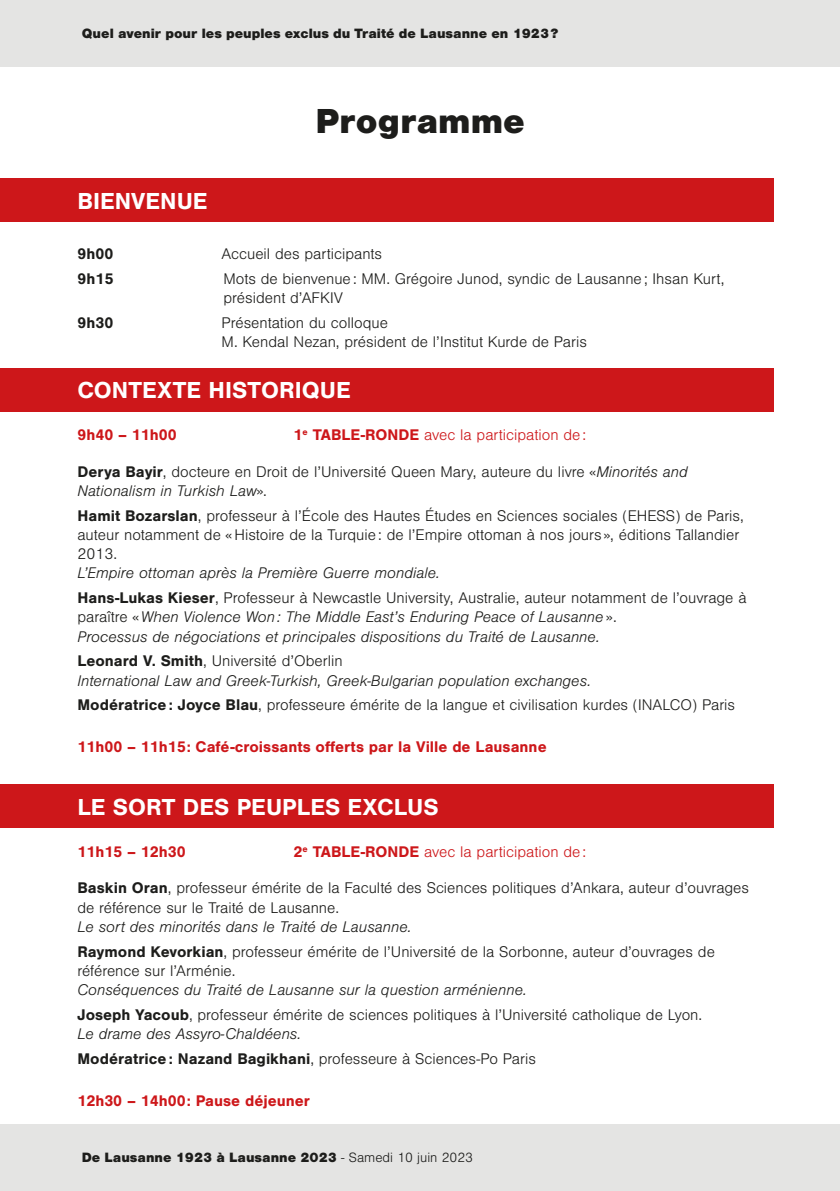
<style>
.page{position:relative;width:840px;height:1191px;background:#fff}
.page>*{position:absolute;margin:0;border:0;box-sizing:border-box;transform-origin:0 0}
.t1{font:900 36px "Nimbus San";color:#1d1d1b}
.t2{font:700 24px "Nimbus San";color:#fff}
.t3{font:300 16px/19.2px "Nimbus San";color:#1d1d1b}
.t4{font:italic 300 16px/19.2px "Nimbus San";color:#1d1d1b}
.t5{font:700 16px "Nimbus San";color:#cd171a}
.t6{font:300 16px "Nimbus San";color:#cd171a}
.t7{font:700 16px "Nimbus San";color:#1d1d1b}
.t8{font:900 14px "Nimbus San";color:#1d1d1b}
.s1{font-weight:700}
.s2{font-style:italic}
.s3{font-style:normal}
.s4{font-weight:700;font-style:normal}
.s5{font-weight:300}
</style>
<div class="page">
<div style="left:0;top:0;width:839px;height:67px;background:#e4e4e3"></div>
<div style="left:0;top:1124px;width:839px;height:67px;background:#e4e4e3"></div>
<div style="left:0;top:179px;width:773px;height:43px;background:#cd171a"></div>
<div style="left:0;top:784px;width:773px;height:43px;background:#cd171a"></div>
<div style="left:0;top:368px;width:773px;height:43px;background:#cd171a"></div>
<p class="t8" style="left:82px;top:25px;width:478px">Quel avenir pour les peuples exclus du Traité de Lausanne en 1923?</p>
<h1 class="t1" style="left:315px;top:100px;width:211px">Programme</h1>
<h2 class="t2" style="left:77px;top:188px;width:132px">BIENVENUE</h2>
<p class="t7" style="left:77px;top:244px;width:37px">9h00</p>
<p class="t3" style="left:221px;top:244px;width:162px">Accueil des participants</p>
<p class="t7" style="left:77px;top:269px;width:37px">9h15</p>
<p class="t3" style="left:223px;top:269px;width:502px">Mots de bienvenue : MM. Grégoire Junod, syndic de Lausanne ; Ihsan Kurt, président d’AFKIV</p>
<p class="t7" style="left:77px;top:313px;width:37px">9h30</p>
<p class="t3" style="left:221px;top:313px;width:367px">Présentation du colloque<br>M. Kendal Nezan, président de l’Institut Kurde de Paris</p>
<h2 class="t2" style="left:77px;top:377px;width:275px">CONTEXTE HISTORIQUE</h2>
<p class="t5" style="left:77px;top:426px;width:101px">9h40 – 11h00</p>
<p class="t6" style="left:293px;top:427px;width:294px"><span class="s1">1</span><sup>e</sup> <span class="s1">TABLE-RONDE</span> avec la participation de :</p>
<p class="t3" style="left:77px;top:462px;width:611px"><span class="s1">Derya Bayir</span>, docteure en Droit de l’Université Queen Mary, auteure du livre «<span class="s2">Minorités and<br>Nationalism in Turkish Law</span>».</p>
<p class="t3" style="left:77px;top:506px;width:667px"><span class="s1">Hamit Bozarslan</span>, professeur à l’École des Hautes Études en Sciences sociales (EHESS) de Paris, auteur notamment de «Histoire de la Turquie : de l’Empire ottoman à nos jours », éditions Tallandier<br>2013.</p>
<p class="t3" style="left:77px;top:561px;width:670px;line-height:24.8px"><span class="s2">L’Empire ottoman après la Première Guerre mondiale.<br></span><span class="s1">Hans-Lukas Kieser</span>, Professeur à Newcastle University, Australie, auteur notamment de l’ouvrage à</p>
<p class="t4" style="left:77px;top:608px;width:540px"><span class="s3">paraître «</span>When Violence Won : The Middle East’s Enduring Peace of Lausanne<span class="s3">».<br></span>Processus de négociations et principales dispositions du Traité de Lausanne.</p>
<p class="t4" style="left:77px;top:652px;width:515px"><span class="s4">Leonard V. Smith</span><span class="s3">, Université d’Oberlin<br></span>International Law and Greek-Turkish, Greek-Bulgarian population exchanges.</p>
<p class="t3" style="left:77px;top:696px;width:659px"><span class="s1">Modératrice : Joyce Blau</span>, professeure émérite de la langue et civilisation kurdes (INALCO) Paris</p>
<p class="t5" style="left:77px;top:738px;width:470px">11h00 – 11h15: Café-croissants offerts par la Ville de Lausanne</p>
<h2 class="t2" style="left:77px;top:794px;width:362px">LE SORT DES PEUPLES EXCLUS</h2>
<p class="t5" style="left:77px;top:843px;width:110px">11h15 – 12h30</p>
<p class="t6" style="left:293px;top:843px;width:294px"><span class="s1">2</span><sup>e</sup> <span class="s1">TABLE-RONDE</span> avec la participation de :</p>
<p class="t3" style="left:77px;top:879px;width:672px"><span class="s1">Baskin Oran</span>, professeur émérite de la Faculté des Sciences politiques d’Ankara, auteur d’ouvrages de référence sur le Traité de Lausanne.</p>
<p class="t3" style="left:77px;top:914px;width:638px;line-height:24.8px"><span class="s2">Le sort des minorités dans le Traité de Lausanne.<br></span><span class="s1">Raymond Kevorkian</span>, professeur émérite de l’Université de la Sorbonne, auteur d’ouvrages de</p>
<p class="t3" style="left:77px;top:961px;width:159px">référence sur l’Arménie.</p>
<p class="t3" style="left:77px;top:977px;width:626px;line-height:24.8px"><span class="s2">Conséquences du Traité de Lausanne sur la question arménienne.<br></span><span class="s1">Joseph Yacoub</span>, professeur émérite de sciences politiques à l’Université catholique de Lyon.</p>
<p class="t3" style="left:77px;top:1022px;width:460px;line-height:24.8px"><span class="s2">Le drame des Assyro-Chaldéens.<br></span><span class="s1">Modératrice : Nazand Bagikhani</span>, professeure à Sciences-Po Paris</p>
<p class="t5" style="left:77px;top:1091px;width:234px">12h30 – 14h00: Pause déjeuner</p>
<p class="t8" style="left:82px;top:1149px;width:393px">De Lausanne 1923 à Lausanne 2023 <span class="s5">- Samedi 10 juin 2023</span></p>
</div>
